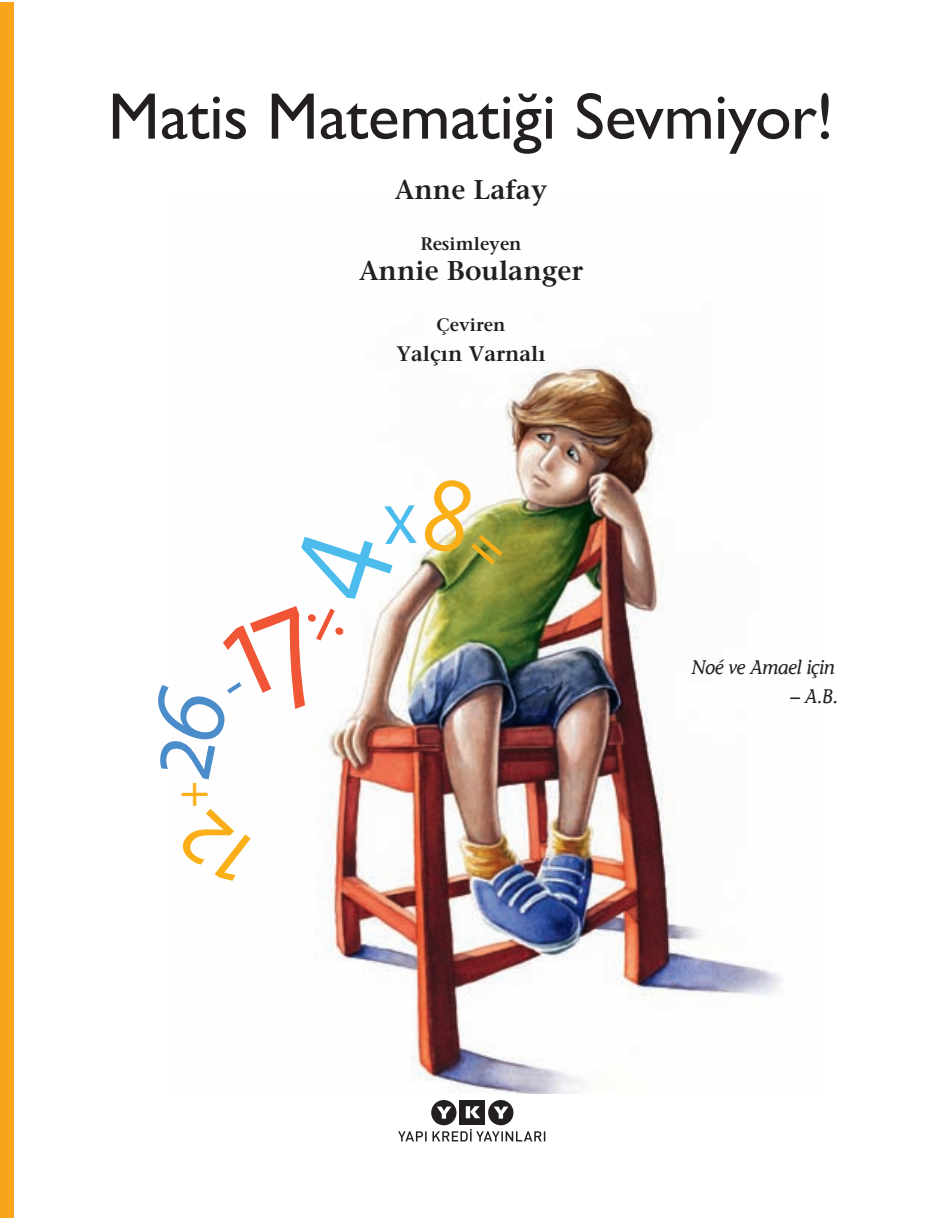
<style>
.page{position:relative;width:942px;height:1218px;background:#fff}
.page>*{position:absolute;margin:0;border:0;box-sizing:border-box;transform-origin:0 0}
.t1{font:66px "Gill Sans";letter-spacing:-.005em;color:#231f20}
.t2{font:300 50.4px "The Sans";color:#faaf18;scale:.9 1}
.Normal__Web{font:27px "Stone Serif Semi";color:#231f20}
.Normal__Web-2{font:21px "Stone Serif Semi";color:#231f20}
.Titre__fonte_Anziano{font:19.5px "Stone Informal Ita E";letter-spacing:-.025em;color:#231f20}
.Normal__Web-3{font:18px "Stone Serif Semi";color:#231f20}
</style>
<div class="page">
<img style="left:329px;top:360px;width:454px;height:733px">
<div style="left:0;top:3px;width:14px;height:1215px;background:#f9a51b"></div>
<div style="left:431px;top:1100px;width:25px;height:25px;background:#231f20;border-radius:50%"></div>
<svg style="left:437px;top:1106px;width:14px;height:12px"></svg>
<div style="left:459px;top:1100px;width:26px;height:25px;background:#231f20"></div>
<svg style="left:465px;top:1106px;width:15px;height:12px"></svg>
<div style="left:488px;top:1100px;width:25px;height:25px;background:#231f20;border-radius:50%"></div>
<svg style="left:493px;top:1106px;width:15px;height:12px"></svg>
<svg style="left:398px;top:1128px;width:147px;height:13px"></svg>
<img style="left:327px;top:476px;width:175px;height:303px">
<p class="t1" style="left:108px;top:78px;width:727px">Matis Matematiği Sevmiyor!</p>
<p class="Normal__Web" style="left:395px;top:173px;width:154px">Anne Lafay</p>
<p class="Normal__Web-3" style="left:420px;top:233px;width:103px">Resimleyen</p>
<p class="Normal__Web" style="left:359px;top:254px;width:225px">Annie Boulanger</p>
<p class="Normal__Web-3" style="left:436px;top:314px;width:70px">Çeviren</p>
<p class="Normal__Web-2" style="left:396px;top:341px;width:151px">Yalçın Varnalı</p>
<p class="t2" style="left:149px;top:807px;width:31px;rotate:-90deg">+</p>
<p class="Titre__fonte_Anziano" style="left:691px;top:656px;width:145px">Noé ve Amael için</p>
<p class="Titre__fonte_Anziano" style="left:790px;top:684px;width:49px">– A.B.</p>
</div>
